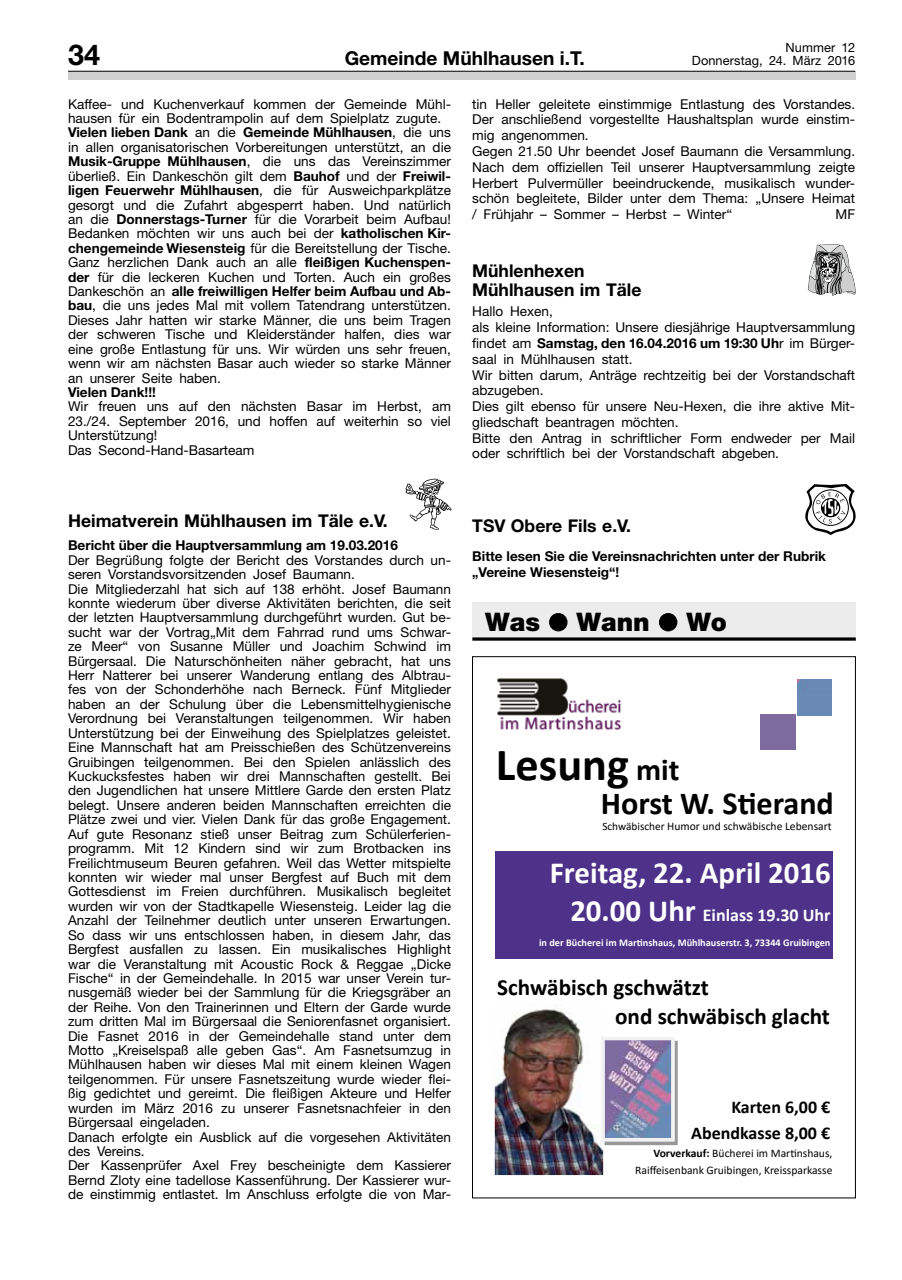
<style>
.page{position:relative;width:902px;height:1280px;background:#fff}
.page>*{position:absolute;margin:0;border:0;box-sizing:border-box;transform-origin:0 0}
.t1{font:700 46.35px "Calibri";color:#000}
.t2{font:700 32.1px "Calibri";color:#000}
.t3{font:700 30.9px "Calibri";color:#fff}
.t4{font:700 28.8px "Helvetica Neue";color:#000}
.t5{font:900 25.65px "Helvetica Neue";color:#000}
.t6{font:700 23.1px "Calibri";color:#000}
.t7{font:700 19.2px "Helvetica Neue";color:#000}
.t8{font:700 18px/26.1px "Calibri";color:#000;text-align:right}
.t9{font:700 18px "Calibri";color:#fff}
.t10{font:700 17.55px/19px "Helvetica Neue";color:#000}
.t11{font:13.65px/14.4px "Helvetica Neue";color:#000}
.t12{font:700 13.65px/15.8px "Helvetica Neue";color:#000}
.t13{font:12.75px/13.2px "Helvetica Neue";letter-spacing:.005em;color:#000;text-align:right}
.t14{font:11.55px/16.8px "Calibri";color:#000;text-align:right}
.t15{font:700 10.2px "Calibri";color:#fff}
.s1{font-weight:700}
.s2{font-size:30.9px}
.s3{font-size:11.25px}
</style>
<div class="page">
<div style="left:68px;top:71px;width:787px;height:8px;background:#cfcfcf"></div>
<hr style="left:68px;top:71px;width:787px;height:1px;background:#000">
<svg style="left:405px;top:479px;width:46px;height:51px"></svg>
<svg style="left:807px;top:245px;width:48px;height:51px"></svg>
<svg style="left:805px;top:484px;width:50px;height:51px"></svg>
<div style="left:472px;top:602px;width:383px;height:38px;background:#ececec"></div>
<svg style="left:472px;top:637px;width:383px;height:4px;background:#2f2f2f"></svg>
<div style="left:549px;top:613px;width:18px;height:18px;background:#000;border-radius:50%"></div>
<div style="left:659px;top:613px;width:18px;height:18px;background:#000;border-radius:50%"></div>
<img style="left:797px;top:679px;width:34px;height:36px">
<img style="left:603px;top:1037px;width:74px;height:108px">
<img style="left:494px;top:1005px;width:109px;height:170px">
<img style="left:601px;top:1037px;width:2px;height:104px">
<div style="left:495px;top:851px;width:337px;height:68px;background:#4e3189"></div>
<div style="left:495px;top:889px;width:337px;height:70px;background:#4e3189"></div>
<img style="left:497px;top:678px;width:125px;height:52px">
<h3 class="t4" style="left:68px;top:37px;width:33px">34</h3>
<h3 class="t7" style="left:344px;top:46px;width:242px">Gemeinde Mühlhausen i.T.</h3>
<p class="t13" style="left:691px;top:40px;width:165px">Nummer 12<br>Donnerstag, 24. März 2016</p>
<p class="t11" style="left:68px;top:96px;width:384px">Kaffee- und Kuchenverkauf kommen der Gemeinde Mühl&shy;hausen für ein Bodentrampolin auf dem Spielplatz zugute.<br><span class="s1">Vielen lieben Dank</span> an die <span class="s1">Gemeinde Mühlhausen</span>, die uns in allen organisatorischen Vorbereitungen unterstützt, an die <span class="s1">Musik-Gruppe Mühlhausen</span>, die uns das Vereinszimmer überließ. Ein Dankeschön gilt dem <span class="s1">Bauhof</span> und der <span class="s1">Freiwil&shy;ligen Feuerwehr Mühlhausen</span>, die für Ausweichparkplätze gesorgt und die Zufahrt abgesperrt haben. Und natürlich an die <span class="s1">Donnerstags-Turner</span> für die Vorarbeit beim Aufbau!<br>Bedanken möchten wir uns auch bei der <span class="s1">katholischen Kir&shy;chengemeinde Wiesensteig</span> für die Bereitstellung der Tische.<br>Ganz herzlichen Dank auch an alle <span class="s1">fleißigen Kuchenspen&shy;der</span> für die leckeren Kuchen und Torten. Auch ein großes Dankeschön an <span class="s1">alle freiwilligen Helfer beim Aufbau und Ab&shy;bau</span>, die uns jedes Mal mit vollem Tatendrang unterstützen.<br>Dieses Jahr hatten wir starke Männer, die uns beim Tragen der schweren Tische und Kleiderständer halfen, dies war eine große Entlastung für uns. Wir würden uns sehr freuen, wenn wir am nächsten Basar auch wieder so starke Männer an unserer Seite haben.</p>
<p class="t12" style="left:68px;top:384px;width:89px">Vielen Dank!!!</p>
<p class="t11" style="left:68px;top:399px;width:384px">Wir freuen uns auf den nächsten Basar im Herbst, am 23./24. September 2016, und hoffen auf weiterhin so viel Unterstützung!<br>Das Second-Hand-Basarteam</p>
<p class="t11" style="left:472px;top:96px;width:384px;line-height:15.8px">tin Heller geleitete einstimmige Entlastung des Vorstandes.<br>Der anschließend vorgestellte Haushaltsplan wurde einstim&shy;mig angenommen.<br>Gegen 21.50 Uhr beendet Josef Baumann die Versammlung.<br>Nach dem offiziellen Teil unserer Hauptversammlung zeigte Herbert Pulvermüller beeindruckende, musikalisch wunder&shy;schön begleitete, Bilder unter dem Thema: „Unsere Heimat / Frühjahr – Sommer – Herbst – Winter“</p>
<p class="t11" style="left:835px;top:207px;width:21px">MF</p>
<p class="t10" style="left:472px;top:260px;width:171px">Mühlenhexen<br>Mühlhausen im Täle</p>
<p class="t11" style="left:472px;top:303px;width:384px;line-height:15.8px">Hallo Hexen,<br>als kleine Information: Unsere diesjährige Hauptversammlung findet am <span class="s1">Samstag, den 16.04.2016 um 19:30 Uh</span>r im Bürger&shy;saal in Mühlhausen statt.<br>Wir bitten darum, Anträge rechtzeitig bei der Vorstandschaft abzugeben.<br>Dies gilt ebenso für unsere Neu-Hexen, die ihre aktive Mit&shy;gliedschaft beantragen möchten.<br>Bitte den Antrag in schriftlicher Form endweder per Mail oder schriftlich bei der Vorstandschaft abgeben.</p>
<p class="t10" style="left:68px;top:511px;width:321px">Heimatverein Mühlhausen im Täle e.V.</p>
<p class="t12" style="left:68px;top:537px;width:331px">Bericht über die Hauptversammlung am 19.03.2016</p>
<p class="t11" style="left:68px;top:552px;width:384px">Der Begrüßung folgte der Bericht des Vorstandes durch un&shy;seren Vorstandsvorsitzenden Josef Baumann.<br>Die Mitgliederzahl hat sich auf 138 erhöht. Josef Baumann konnte wiederum über diverse Aktivitäten berichten, die seit der letzten Hauptversammlung durchgeführt wurden. Gut be&shy;sucht war der Vortrag„Mit dem Fahrrad rund ums Schwar&shy;ze Meer“ von Susanne Müller und Joachim Schwind im Bürgersaal. Die Naturschönheiten näher gebracht, hat uns Herr Natterer bei unserer Wanderung entlang des Albtrau&shy;fes von der Schonderhöhe nach Berneck. Fünf Mitglieder haben an der Schulung über die Lebensmittelhygienische Verordnung bei Veranstaltungen teilgenommen. Wir haben Unterstützung bei der Einweihung des Spielplatzes geleistet.<br>Eine Mannschaft hat am Preisschießen des Schützenvereins Gruibingen teilgenommen. Bei den Spielen anlässlich des Kuckucksfestes haben wir drei Mannschaften gestellt. Bei den Jugendlichen hat unsere Mittlere Garde den ersten Platz belegt. Unsere anderen beiden Mannschaften erreichten die Plätze zwei und vier. Vielen Dank für das große Engagement.<br>Auf gute Resonanz stieß unser Beitrag zum Schülerferien&shy;programm. Mit 12 Kindern sind wir zum Brotbacken ins Freilichtmuseum Beuren gefahren. Weil das Wetter mitspielte konnten wir wieder mal unser Bergfest auf Buch mit dem Gottesdienst im Freien durchführen. Musikalisch begleitet wurden wir von der Stadtkapelle Wiesensteig. Leider lag die Anzahl der Teilnehmer deutlich unter unseren Erwartungen.<br>So dass wir uns entschlossen haben, in diesem Jahr, das Bergfest ausfallen zu lassen. Ein musikalisches Highlight war die Veranstaltung mit Acoustic Rock &amp; Reggae „Dicke Fische“ in der Gemeindehalle. In 2015 war unser Verein tur&shy;nusgemäß wieder bei der Sammlung für die Kriegsgräber an der Reihe. Von den Trainerinnen und Eltern der Garde wurde zum dritten Mal im Bürgersaal die Seniorenfasnet organisiert.<br>Die Fasnet 2016 in der Gemeindehalle stand unter dem Motto „Kreiselspaß alle geben Gas“. Am Fasnetsumzug in Mühlhausen haben wir dieses Mal mit einem kleinen Wagen teilgenommen. Für unsere Fasnetszeitung wurde wieder flei&shy;ßig gedichtet und gereimt. Die fleißigen Akteure und Helfer wurden im März 2016 zu unserer Fasnetsnachfeier in den Bürgersaal eingeladen.<br>Danach erfolgte ein Ausblick auf die vorgesehen Aktivitäten des Vereins.<br>Der Kassenprüfer Axel Frey bescheinigte dem Kassierer Bernd Zloty eine tadellose Kassenführung. Der Kassierer wur&shy;de einstimmig entlastet. Im Anschluss erfolgte die von Mar-</p>
<p class="t10" style="left:472px;top:516px;width:160px">TSV Obere Fils e.V.</p>
<p class="t12" style="left:472px;top:548px;width:355px">Bitte lesen Sie die Vereinsnachrichten unter der Rubrik „Vereine Wiesensteig“!</p>
<h3 class="t5" style="left:485px;top:607px;width:56px">Was</h3>
<h3 class="t5" style="left:576px;top:607px;width:75px">Wann</h3>
<h3 class="t5" style="left:686px;top:607px;width:42px">Wo</h3>
<h1 class="t1" style="left:496px;top:732px;width:185px">Lesung <span class="s2">mit</span></h1>
<h2 class="t2" style="left:600px;top:781px;width:235px">Horst W. Stierand</h2>
<p class="t14" style="left:602px;top:818px;width:231px"><span class="s3">Schwäbischer</span> Humor und schwäbische Lebensart</p>
<h3 class="t3" style="left:549px;top:851px;width:282px">Freitag, 22. April 2016</h3>
<h3 class="t9" style="left:570px;top:902px;width:262px"><span class="s2">20.00 Uhr</span> Einlass 19.30 Uhr</h3>
<p class="t15" style="left:539px;top:935px;width:293px">in der Bücherei im Martinshaus, Mühlhauserstr. 3, 73344 Gruibingen</p>
<h3 class="t6" style="left:497px;top:971px;width:213px">Schwäbisch gschwätzt</h3>
<h3 class="t6" style="left:615px;top:1000px;width:216px">ond schwäbisch glacht</h3>
<h3 class="t8" style="left:691px;top:1093px;width:140px">Karten 6,00 €<br>Abendkasse 8,00 €</h3>
<p class="t14" style="left:635px;top:1145px;width:199px"><span class="s1">Vorverkauf:</span> Bücherei im Martinshaus,<br>Raiffeisenbank Gruibingen, Kreissparkasse</p>
</div>
